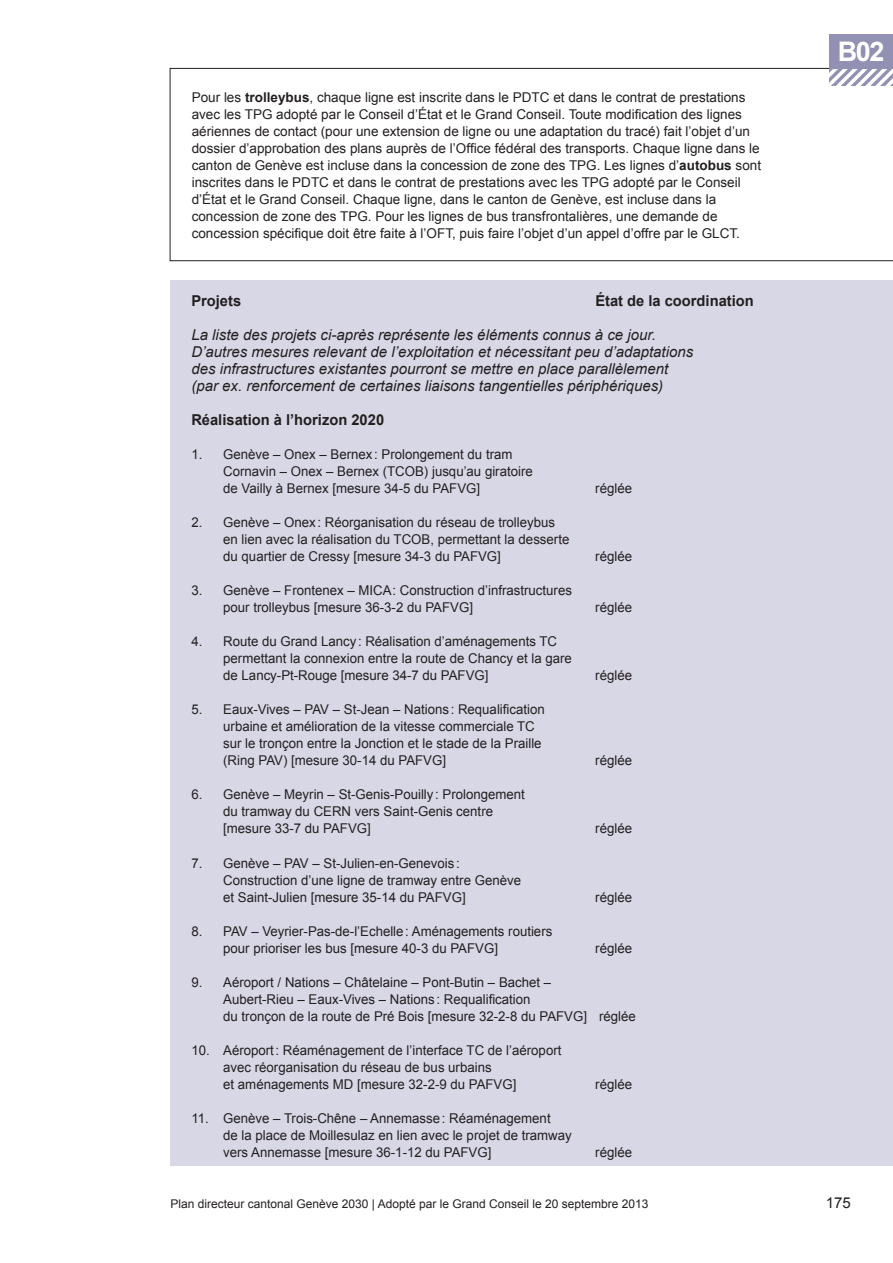
<style>
.page{position:relative;width:893px;height:1263px;background:#fff}
.page>*{position:absolute;margin:0;border:0;box-sizing:border-box;transform-origin:0 0}
.t1{font:700 27px "Arial";color:#fff}
.t2{font:italic 15px/17px "Arial";color:#231f20}
.t3{font:700 15px "Arial";color:#231f20}
.t4{font:15px "Arial";color:#231f20}
.t5{font:13.5px/17px "Arial";color:#231f20}
.t6{font:12px "Arial";color:#231f20}
.s1{font-weight:700}
</style>
<div class="page">
<div style="left:170px;top:280px;width:723px;height:885px;background:#d8d7e5"></div>
<svg style="left:170px;top:68px;width:723px;height:193px"></svg>
<svg style="left:829px;top:68px;width:64px;height:17px"></svg>
<div style="left:829px;top:34px;width:64px;height:34px;background:#9290b3"></div>
<p class="t5" style="left:192px;top:89px;width:571px">Pour les <span class="s1">trolleybus</span>, chaque ligne est inscrite dans le PDTC et dans le contrat de prestations avec les TPG adopté par le Conseil d’état et le Grand Conseil. Toute modification des lignes aériennes de contact (pour une extension de ligne ou une adaptation du tracé) fait l’objet d’un dossier d’approbation des plans auprès de l’Office fédéral des transports. Chaque ligne dans le canton de Genève est incluse dans la concession de zone des TPG. Les lignes d’<span class="s1">autobus</span> sont inscrites dans le PDTC et dans le contrat de prestations avec les TPG adopté par le Conseil d’état et le Grand Conseil. Chaque ligne, dans le canton de Genève, est incluse dans la concession de zone des TPG. Pour les lignes de bus transfrontalières, une demande de concession spécifique doit être faite à l’OFT, puis faire l’objet d’un appel d’offre par le GLCT.</p>
<p class="t3" style="left:191px;top:291px;width:51px">Projets</p>
<p class="t3" style="left:595px;top:291px;width:160px">état de la coordination</p>
<p class="t2" style="left:191px;top:327px;width:503px">La liste des projets ci-après représente les éléments connus à ce jour.<br>D’autres mesures relevant de l’exploitation et nécessitant peu d’adaptations des infrastructures existantes pourront se mettre en place parallèlement (par ex. renforcement de certaines liaisons tangentielles périphériques)</p>
<p class="t3" style="left:191px;top:410px;width:194px">Réalisation à l’horizon 2020</p>
<p class="t5" style="left:223px;top:446px;width:311px;text-indent:-32px">1. Genève – Onex – Bernex : Prolongement du tram<br>Cornavin – Onex – Bernex (TCOB) jusqu’au giratoire de Vailly à Bernex [mesure 34-5 du PAFVG]</p>
<p class="t5" style="left:595px;top:480px;width:38px">réglée</p>
<p class="t5" style="left:223px;top:514px;width:348px;text-indent:-32px">2. Genève – Onex : Réorganisation du réseau de trolleybus en lien avec la réalisation du TCOB, permettant la desserte du quartier de Cressy [mesure 34-3 du PAFVG]</p>
<p class="t5" style="left:223px;top:582px;width:350px;text-indent:-32px">3. Genève – Frontenex – MICA: Construction d’infrastructures pour trolleybus [mesure 36-3-2 du PAFVG]</p>
<p class="t5" style="left:223px;top:633px;width:350px;text-indent:-32px">4. Route du Grand Lancy : Réalisation d’aménagements TC permettant la connexion entre la route de Chancy et la gare de Lancy-Pt-Rouge [mesure 34-7 du PAFVG]</p>
<p class="t5" style="left:223px;top:701px;width:323px;text-indent:-32px">5. Eaux-Vives – PAV – St-Jean – Nations : Requalification urbaine et amélioration de la vitesse commerciale TC sur le tronçon entre la Jonction et le stade de la Praille (Ring PAV) [mesure 30-14 du PAFVG]</p>
<p class="t5" style="left:223px;top:786px;width:303px;text-indent:-32px">6. Genève – Meyrin – St-Genis-Pouilly : Prolongement du tramway du CERN vers Saint-Genis centre [mesure 33-7 du PAFVG]</p>
<p class="t5" style="left:223px;top:854px;width:299px;text-indent:-32px">7. Genève – PAV – St-Julien-en-Genevois :<br>Construction d’une ligne de tramway entre Genève et Saint-Julien [mesure 35-14 du PAFVG]</p>
<p class="t5" style="left:595px;top:548px;width:38px">réglée</p>
<p class="t5" style="left:595px;top:599px;width:38px">réglée</p>
<p class="t5" style="left:595px;top:667px;width:38px">réglée</p>
<p class="t5" style="left:595px;top:752px;width:38px">réglée</p>
<p class="t5" style="left:595px;top:820px;width:38px">réglée</p>
<p class="t5" style="left:595px;top:888px;width:38px">réglée</p>
<p class="t5" style="left:223px;top:922px;width:331px;text-indent:-32px">8. PAV – Veyrier-Pas-de-l’Echelle: Aménagements routiers pour prioriser les bus [mesure 40-3 du PAFVG]</p>
<p class="t5" style="left:595px;top:939px;width:38px">réglée</p>
<p class="t5" style="left:223px;top:973px;width:414px;text-indent:-32px">9. Aéroport / Nations – Châtelaine – Pont-Butin – Bachet –<br>Aubert-Rieu – Eaux-Vives – Nations : Requalification<br>du tronçon de la route de Pré Bois [mesure 32-2-8 du PAFVG] réglée</p>
<p class="t5" style="left:223px;top:1041px;width:340px;text-indent:-32px">10. Aéroport: Réaménagement de l’interface TC de l’aéroport avec réorganisation du réseau de bus urbains<br>et aménagements MD [mesure 32-2-9 du PAFVG]</p>
<p class="t5" style="left:595px;top:1075px;width:38px">réglée</p>
<p class="t5" style="left:223px;top:1109px;width:350px;text-indent:-32px">11. Genève – Trois-Chêne – Annemasse: Réaménagement<br>de la place de Moillesulaz en lien avec le projet de tramway vers Annemasse [mesure 36-1-12 du PAFVG]</p>
<p class="t5" style="left:595px;top:1143px;width:38px">réglée</p>
<h1 class="t1" style="left:838px;top:33px;width:48px">B02</h1>
<p class="t6" style="left:171px;top:1195px;width:480px">Plan directeur cantonal Genève 2030 | Adopté par le Grand Conseil le 20 septembre 2013</p>
<p class="t4" style="left:826px;top:1192px;width:27px">175</p>
</div>
